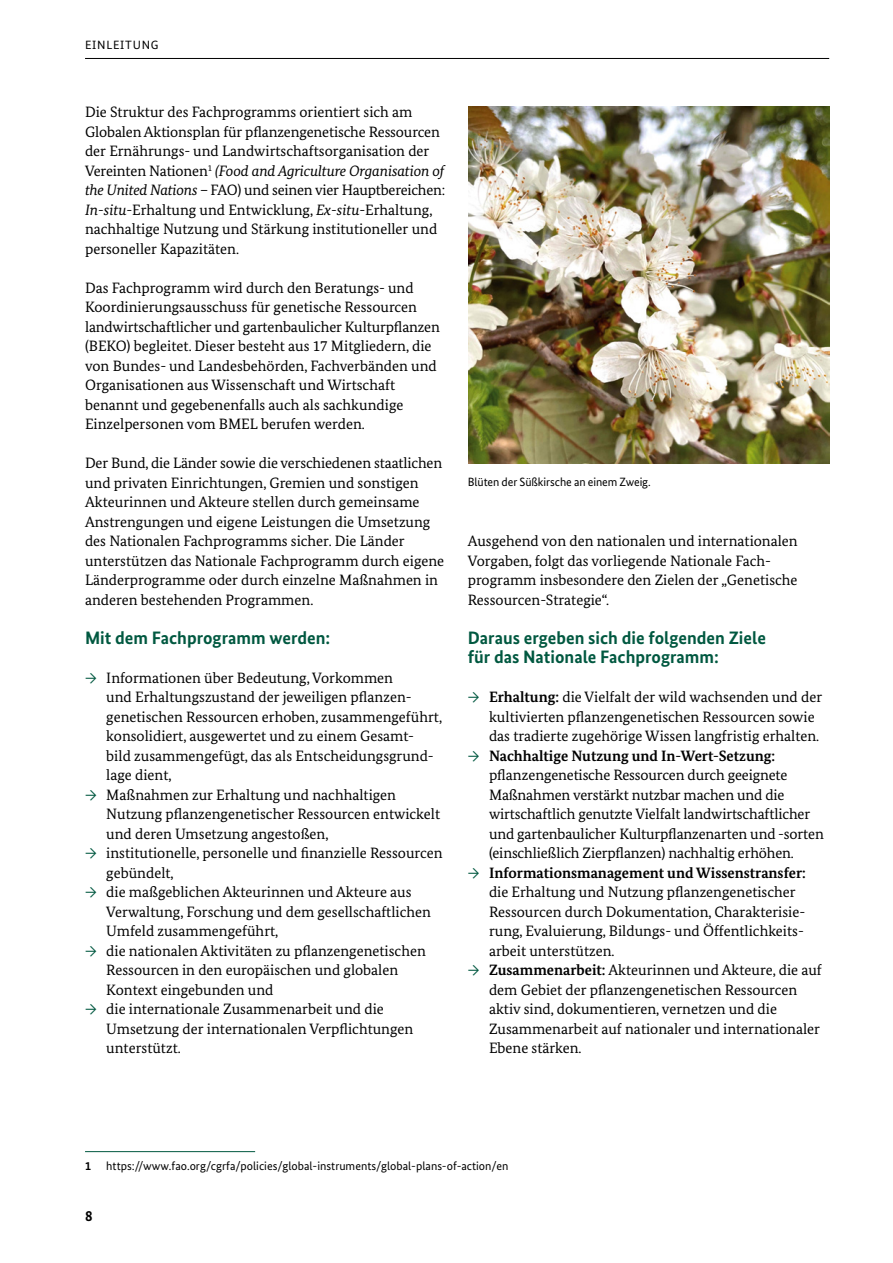
<style>
.page{position:relative;width:893px;height:1263px;background:#fff}
.page>*{position:absolute;margin:0;border:0;box-sizing:border-box;transform-origin:0 0}
.t1{font:700 18px/19.5px "Bundes Sans";color:#005840}
.t2{font:15px/19.5px "Bundes Serif";color:#000}
.t3{font:700 15px "Bundes Sans";color:#000}
.t4{font:12px "Bundes Sans";color:#000}
.t5{font:12px "Bundes Sans";letter-spacing:.06em;color:#000}
.t6{font:700 12px "Bundes Sans";color:#000}
.s1{font-style:italic}
.s2{font-family:"Bundes Sans";color:#005840}
.s3{font-weight:700}
</style>
<div class="page">
<hr style="left:85px;top:58px;width:744px;height:1px;background:#000">
<hr style="left:85px;top:1151px;width:170px;height:1px;background:#005840">
<img style="left:468px;top:107px;width:361px;height:356px">
<p class="t5" style="left:85px;top:37px;width:75px">EINLEITUNG</p>
<p class="t2" style="left:85px;top:102px;width:362px">Die Struktur des Fachprogramms orientiert sich am Globalen Aktionsplan für pflanzengenetische Ressourcen der Ernährungs- und Landwirtschaftsorganisation der Vereinten Nationen<sup>1</sup> <span class="s1">(Food and Agriculture Organisation of the United Nations</span> – FAO) und seinen vier Hauptbereichen:<br><span class="s1">In-situ</span>-Erhaltung und Entwicklung, <span class="s1">Ex-situ</span>-Erhaltung, nachhaltige Nutzung und Stärkung institutioneller und personeller Kapazitäten.</p>
<p class="t2" style="left:85px;top:277px;width:356px">Das Fachprogramm wird durch den Beratungs- und Koordinierungsausschuss für genetische Ressourcen landwirtschaftlicher und gartenbaulicher Kulturpflanzen (BEKO) begleitet. Dieser besteht aus 17 Mitgliedern, die von Bundes- und Landesbehörden, Fachverbänden und Organisationen aus Wissenschaft und Wirtschaft benannt und gegebenenfalls auch als sachkundige Einzelpersonen vom BMEL berufen werden.</p>
<p class="t2" style="left:85px;top:453px;width:361px">Der Bund, die Länder sowie die verschiedenen staatlichen und privaten Einrichtungen, Gremien und sonstigen Akteurinnen und Akteure stellen durch gemeinsame Anstrengungen und eigene Leistungen die Umsetzung des Nationalen Fachprogramms sicher. Die Länder unterstützen das Nationale Fachprogramm durch eigene Länderprogramme oder durch einzelne Maßnahmen in anderen bestehenden Programmen.</p>
<p class="t1" style="left:85px;top:627px;width:247px">Mit dem Fachprogramm werden:</p>
<p class="t2" style="left:106px;top:667px;width:337px;text-indent:-21px"><span class="s2">→</span> Informationen über Bedeutung, Vorkommen<br>und Erhaltungszustand der jeweiligen pflanzen&shy;genetischen Ressourcen erhoben, zusammengeführt, konsolidiert, ausgewertet und zu einem Gesamt&shy;bild zusammengefügt, das als Entscheidungsgrund&shy;lage dient,</p>
<p class="t2" style="left:106px;top:784px;width:335px;text-indent:-21px"><span class="s2">→</span> Maßnahmen zur Erhaltung und nachhaltigen<br>Nutzung pflanzengenetischer Ressourcen entwickelt und deren Umsetzung angestoßen,</p>
<p class="t2" style="left:106px;top:843px;width:338px;text-indent:-21px"><span class="s2">→</span> institutionelle, personelle und finanzielle Ressourcen gebündelt,</p>
<p class="t2" style="left:106px;top:882px;width:326px;text-indent:-21px"><span class="s2">→</span> die maßgeblichen Akteurinnen und Akteure aus<br>Verwaltung, Forschung und dem gesellschaftlichen<br>Umfeld zusammengeführt,</p>
<p class="t2" style="left:106px;top:940px;width:321px;text-indent:-21px"><span class="s2">→</span> die nationalen Aktivitäten zu pflanzengenetischen<br>Ressourcen in den europäischen und globalen<br>Kontext eingebunden und</p>
<p class="t2" style="left:106px;top:999px;width:309px;text-indent:-21px"><span class="s2">→</span> die internationale Zusammenarbeit und die<br>Umsetzung der internationalen Verpflichtungen unterstützt.</p>
<p class="t4" style="left:468px;top:475px;width:184px">Blüten der Süßkirsche an einem Zweig.</p>
<p class="t2" style="left:468px;top:531px;width:331px">Ausgehend von den nationalen und internationalen Vorgaben, folgt das vorliegende Nationale Fach&shy;programm insbesondere den Zielen der „Genetische Ressourcen-Strategie“.</p>
<p class="t1" style="left:468px;top:627px;width:300px">Daraus ergeben sich die folgenden Ziele für das Nationale Fachprogramm:</p>
<p class="t2" style="left:489px;top:687px;width:335px;text-indent:-21px"><span class="s2">→</span> <span class="s3">Erhaltung:</span> die Vielfalt der wild wachsenden und der kultivierten pflanzengenetischen Ressourcen sowie das tradierte zugehörige Wissen langfristig erhalten.</p>
<p class="t2" style="left:489px;top:745px;width:336px;text-indent:-21px"><span class="s2">→</span> <span class="s3">Nachhaltige Nutzung und In-Wert-Setzung: </span>pflanzengenetische Ressourcen durch geeignete Maßnahmen verstärkt nutzbar machen und die wirtschaftlich genutzte Vielfalt landwirtschaftlicher und gartenbaulicher Kulturpflanzenarten und -sorten (einschließlich Zierpflanzen) nachhaltig erhöhen.</p>
<p class="t2" style="left:489px;top:862px;width:318px;text-indent:-21px"><span class="s2">→</span> <span class="s3">Informationsmanagement und Wissenstransfer: </span>die Erhaltung und Nutzung pflanzengenetischer Ressourcen durch Dokumentation, Charakterisie&shy;rung, Evaluierung, Bildungs- und Öffentlichkeits&shy;arbeit unterstützen.</p>
<p class="t2" style="left:489px;top:960px;width:334px;text-indent:-21px"><span class="s2">→</span> <span class="s3">Zusammenarbeit:</span> Akteurinnen und Akteure, die auf dem Gebiet der pflanzengenetischen Ressourcen aktiv sind, dokumentieren, vernetzen und die Zusammenarbeit auf nationaler und internationaler Ebene stärken.</p>
<p class="t6" style="left:85px;top:1159px;width:7px">1</p>
<p class="t4" style="left:106px;top:1159px;width:404px">https://www.fao.org/cgrfa/policies/global-instruments/global-plans-of-action/en</p>
<p class="t3" style="left:85px;top:1206px;width:9px">8</p>
</div>
